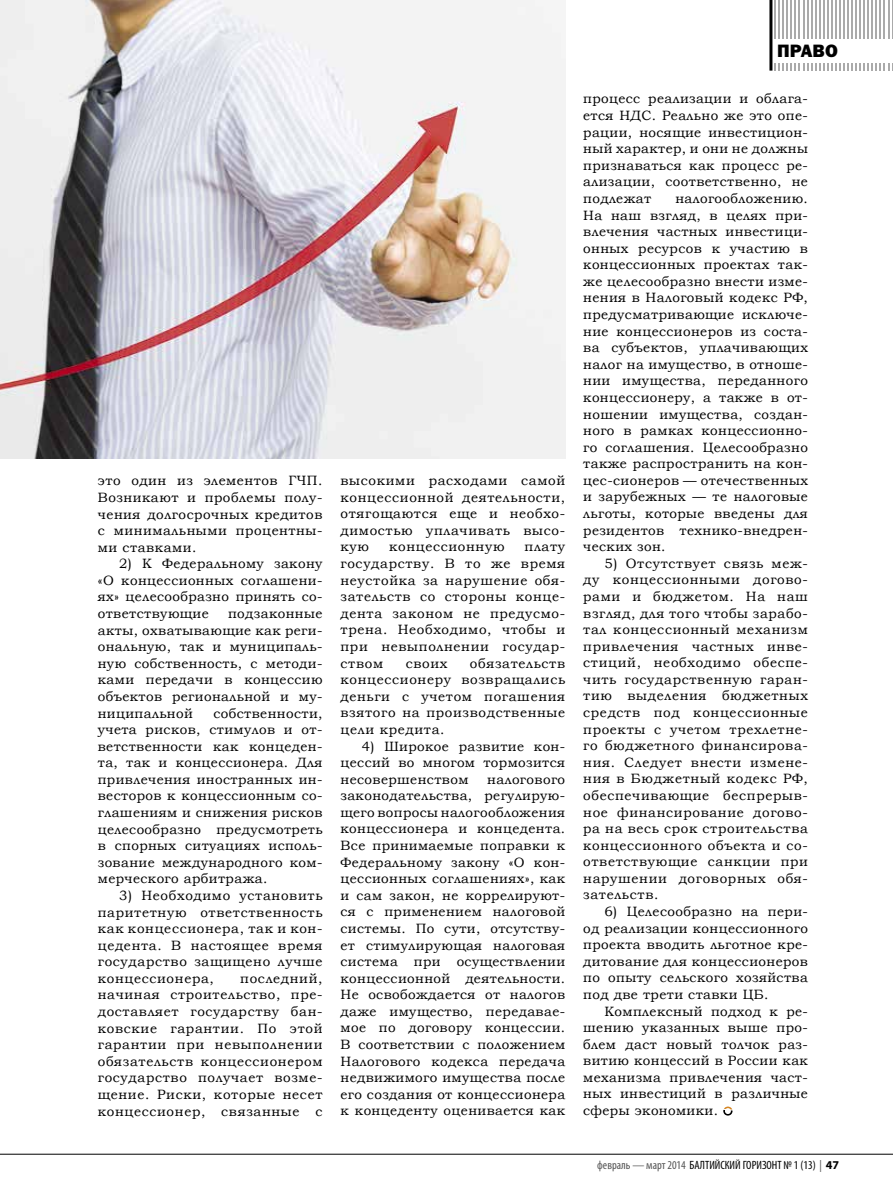
<style>
.page{position:relative;width:893px;height:1191px;background:#fff}
.page>*{position:absolute;margin:0;border:0;box-sizing:border-box;transform-origin:0 0}
.t1{font:18px "Franklin Gothic Heavy C";color:#000}
.t2{font:13.5px/16.6px "Bookman Old Style";letter-spacing:.03em;color:#000;text-align:justify}
.t3{font:13.5px "Bookman Old Style";letter-spacing:.05em;color:#000}
.t4{font:condensed 12px "Myriad Pro";color:#000}
.s1{color:#555}
.s2{font-weight:700;font-stretch:normal}
</style>
<div class="page">
<hr style="left:0;top:1153px;width:893px;height:1px;background:#000">
<svg style="left:723px;top:1106px;width:9px;height:9px"></svg>
<hr style="left:774px;top:0;width:2px;height:38px;background:#aaa">
<hr style="left:839px;top:0;width:2px;height:38px;background:#aaa">
<hr style="left:807px;top:0;width:1px;height:38px;background:#aaa">
<hr style="left:871px;top:0;width:2px;height:38px;background:#aaa">
<hr style="left:791px;top:0;width:1px;height:38px;background:#aaa">
<hr style="left:855px;top:0;width:2px;height:38px;background:#aaa">
<hr style="left:823px;top:0;width:2px;height:38px;background:#aaa">
<hr style="left:888px;top:0;width:1px;height:38px;background:#aaa">
<hr style="left:778px;top:0;width:2px;height:38px;background:#aaa">
<hr style="left:843px;top:0;width:2px;height:38px;background:#aaa">
<hr style="left:811px;top:0;width:1px;height:38px;background:#aaa">
<hr style="left:876px;top:0;width:1px;height:38px;background:#aaa">
<hr style="left:795px;top:0;width:1px;height:38px;background:#aaa">
<hr style="left:859px;top:0;width:2px;height:38px;background:#aaa">
<hr style="left:827px;top:0;width:2px;height:38px;background:#aaa">
<hr style="left:892px;top:0;width:1px;height:38px;background:#aaa">
<hr style="left:782px;top:0;width:2px;height:38px;background:#aaa">
<hr style="left:847px;top:0;width:2px;height:38px;background:#aaa">
<hr style="left:815px;top:0;width:1px;height:38px;background:#aaa">
<hr style="left:880px;top:0;width:1px;height:38px;background:#aaa">
<hr style="left:799px;top:0;width:1px;height:38px;background:#aaa">
<hr style="left:863px;top:0;width:2px;height:38px;background:#aaa">
<hr style="left:831px;top:0;width:2px;height:38px;background:#aaa">
<hr style="left:786px;top:0;width:2px;height:38px;background:#aaa">
<hr style="left:851px;top:0;width:2px;height:38px;background:#aaa">
<hr style="left:819px;top:0;width:1px;height:38px;background:#aaa">
<hr style="left:884px;top:0;width:1px;height:38px;background:#aaa">
<hr style="left:803px;top:0;width:1px;height:38px;background:#aaa">
<hr style="left:867px;top:0;width:2px;height:38px;background:#aaa">
<hr style="left:835px;top:0;width:2px;height:38px;background:#aaa">
<svg style="left:774px;top:63px;width:119px;height:8px"></svg>
<hr style="left:769px;top:0;width:3px;height:71px;background:#000">
<img style="left:1px;top:0;width:564px;height:459px">
<p class="t2" style="left:98px;top:472px;width:226px">это один из элементов ГЧП.<br>Возникают и проблемы полу&shy;чения долгосрочных кредитов с минимальными процентны&shy;ми ставками.</p>
<p class="t2" style="left:98px;top:555px;width:226px;text-indent:21px">2) К Федеральному закону «О концессионных соглашени&shy;ях» целесообразно принять со&shy;ответствующие</p>
<p class="t2" style="left:98px;top:605px;width:226px;text-indent:130px">подзаконные акты, охватывающие как реги&shy;ональную, так и муниципаль&shy;ную собственность, с методи&shy;ками передачи в концессию объектов региональной и му&shy;ниципальной</p>
<p class="t2" style="left:98px;top:704px;width:226px;text-indent:116px">собственности, учета рисков, стимулов и от&shy;ветственности как концеден&shy;та, так и концессионера. Для привлечения иностранных ин&shy;весторов к концессионным со&shy;глашениям и снижения рисков целесообразно предусмотреть в спорных ситуациях исполь&shy;зование международного ком&shy;мерческого арбитража.</p>
<p class="t2" style="left:98px;top:887px;width:226px;text-indent:21px">3) Необходимо установить паритетную ответственность как концессионера, так и кон&shy;цедента. В настоящее время государство защищено лучше концессионера,</p>
<p class="t2" style="left:98px;top:970px;width:226px;text-indent:142px">последний, начиная строительство, пре&shy;доставляет государству бан&shy;ковские гарантии. По этой гарантии при невыполнении обязательств концессионером государство получает возме&shy;щение. Риски, которые несет концессионер, связанные с</p>
<p class="t2" style="left:340px;top:472px;width:226px">высокими расходами самой концессионной деятельности, отягощаются еще и необхо&shy;димостью уплачивать высо&shy;кую</p>
<p class="t2" style="left:340px;top:538px;width:226px;text-indent:184px">плату государству. В то же время неустойка за нарушение обя&shy;зательств со стороны конце&shy;дента законом не предусмо&shy;трена. Необходимо, чтобы и при невыполнении государ&shy;ством</p>
<p class="t3" style="left:389px;top:538px;width:117px">концессионную</p>
<p class="t2" style="left:340px;top:654px;width:226px;text-indent:129px">обязательств концессионеру возвращались деньги с учетом погашения взятого на производственные цели кредита.</p>
<p class="t2" style="left:340px;top:737px;width:226px;text-indent:21px">4) Широкое развитие кон&shy;цессий во многом тормозится несовершенством</p>
<p class="t2" style="left:406px;top:654px;width:43px">своих</p>
<p class="t2" style="left:340px;top:771px;width:226px;text-indent:147px">налогового законодательства, регулирую&shy;щего вопросы налогообложения концессионера и концедента.<br>Все принимаемые поправки к Федеральному закону «О кон&shy;цессионных соглашениях», как и сам закон, не коррелируют&shy;ся с применением налоговой системы. По сути, отсутству&shy;ет стимулирующая налоговая система при осуществлении концессионной деятельности.<br>Не освобождается от налогов даже имущество, передавае&shy;мое по договору концессии.<br>В соответствии с положением Налогового кодекса передача недвижимого имущества после его создания от концессионера к концеденту оценивается как</p>
<h1 class="t1" style="left:777px;top:41px;width:62px">право</h1>
<p class="t2" style="left:583px;top:91px;width:226px">процесс реализации и облага&shy;ется НДС. Реально же это опе&shy;рации, носящие инвестицион&shy;ный характер, и они не должны признаваться как процесс ре&shy;ализации, соответственно, не подлежат</p>
<p class="t2" style="left:583px;top:190px;width:226px;text-indent:92px">налогообложению.<br>На наш взгляд, в целях при&shy;влечения частных инвестици&shy;онных ресурсов к участию в концессионных проектах так&shy;же целесообразно внести изме&shy;нения в Налоговый кодекс РФ, предусматривающие исключе&shy;ние концессионеров из соста&shy;ва субъектов, уплачивающих налог на имущество, в отноше&shy;нии имущества, переданного концессионеру, а также в от&shy;ношении имущества, создан&shy;ного в рамках концессионно&shy;го соглашения. Целесообразно также распространить на кон&shy;цес-сионеров — отечественных и зарубежных — те налоговые льготы, которые введены для резидентов технико-внедрен&shy;ческих зон.</p>
<p class="t2" style="left:583px;top:555px;width:226px;text-indent:21px">5) Отсутствует связь меж&shy;ду концессионными догово&shy;рами и бюджетом. На наш взгляд, для того чтобы зарабо&shy;тал концессионный механизм привлечения частных инве&shy;стиций, необходимо обеспе&shy;чить государственную гаран&shy;тию выделения бюджетных средств под концессионные проекты с учетом трехлетне&shy;го бюджетного финансирова&shy;ния. Следует внести измене&shy;ния в Бюджетный кодекс РФ, обеспечивающие беспрерыв&shy;ное финансирование догово&shy;ра на весь срок строительства концессионного объекта и со&shy;ответствующие санкции при нарушении договорных обя&shy;зательств.</p>
<p class="t2" style="left:583px;top:903px;width:226px;text-indent:21px">6) Целесообразно на пери&shy;од реализации концессионного проекта вводить льготное кре&shy;дитование для концессионеров по опыту сельского хозяйства под две трети ставки ЦБ.</p>
<p class="t2" style="left:583px;top:1002px;width:226px;text-indent:21px">Комплексный подход к ре&shy;шению указанных выше про&shy;блем даст новый толчок раз&shy;витию концессий в России как механизма привлечения част&shy;ных инвестиций в различные сферы экономики.</p>
<p class="t4" style="left:597px;top:1158px;width:243px"><span class="s1">февраль — март 2014</span> БАЛТИЙСКИЙ ГОРИЗОНТ № 1 (13) <span class="s1">|</span> <span class="s2">47</span></p>
</div>
